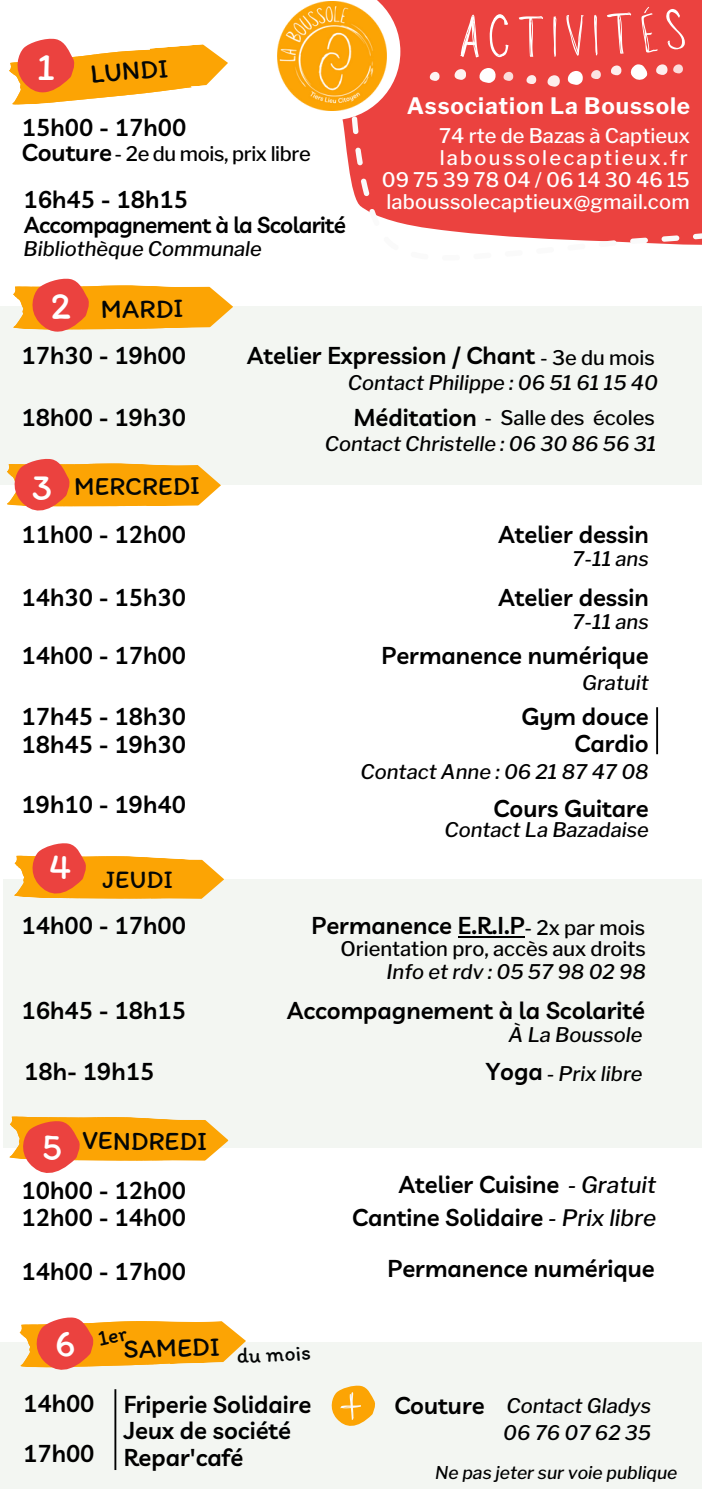
<style>
.page{position:relative;width:702px;height:1489px;background:#fff}
.page>*{position:absolute;margin:0;border:0;box-sizing:border-box;transform-origin:0 0}
.t1{font:700 50.5px "Louisville";color:#fff}
.t2{font:38.75px "Itim";color:#fff}
.t3{font:38.25px "Itim";color:#fff}
.t4{font:27px "Itim";color:#040606}
.t5{font:26.75px "Itim";letter-spacing:-.005em;color:#040606}
.t6{font:26.25px "Itim";letter-spacing:-.005em;color:#040606}
.t7{font:25.75px "Itim";letter-spacing:-.005em;color:#040606}
.t8{font:600 23.75px/26.2px "Livvic";color:#000}
.t9{font:600 22.5px "Livvic";letter-spacing:-.03em;color:#000}
.t10{font:700 22.5px "Libre Franklin";letter-spacing:.04em;color:#fff}
.t11{font:22px "Itim";color:#040606}
.t12{font:italic 500 20px/26.8px "Libre Franklin";color:#000}
.t13{font:500 20px/21.8px "Libre Franklin";letter-spacing:.01em;color:#fff;text-align:right}
.t14{font:500 20px "Libre Franklin";color:#000}
.t15{font:500 20px "Libre Franklin";letter-spacing:-.02em;color:#000}
.t16{font:italic 500 17.5px "Libre Franklin";color:#000}
.s1{font-size:38.5px;color:#fff}
.s2{font-size:37.5px;color:#fff}
.s3{font-family:"Livvic";font-weight:600;font-style:normal;font-size:23.75px}
.s4{font-family:"Libre Franklin";font-weight:500;font-style:italic;font-size:22.5px}
</style>
<div class="page">
<div style="left:0;top:306px;width:701px;height:179px;background:#f3f6f2"></div>
<div style="left:349px;top:0;width:352px;height:245px;background:#eb423f"></div>
<svg style="left:320px;top:0;width:101px;height:120px"></svg>
<svg style="left:9px;top:38px;width:219px;height:67px"></svg>
<svg style="left:13px;top:278px;width:220px;height:54px"></svg>
<div style="left:3px;top:879px;width:698px;height:268px;background:#f3f6f2"></div>
<svg style="left:7px;top:458px;width:214px;height:53px"></svg>
<div style="left:0;top:1342px;width:701px;height:147px;background:#f3f6f2"></div>
<svg style="left:8px;top:1116px;width:220px;height:57px"></svg>
<img style="left:277px;top:2px;width:109px;height:109px">
<hr style="left:114px;top:1389px;width:2px;height:81px;background:#000">
<svg style="left:14px;top:843px;width:210px;height:56px"></svg>
<hr style="left:457px;top:936px;width:67px;height:2px;background:#000">
<hr style="left:655px;top:707px;width:2px;height:47px;background:#000">
<svg style="left:630px;top:64px;width:17px;height:17px"></svg>
<svg style="left:479px;top:68px;width:16px;height:15px"></svg>
<svg style="left:567px;top:71px;width:15px;height:14px"></svg>
<svg style="left:454px;top:69px;width:12px;height:11px"></svg>
<svg style="left:547px;top:75px;width:12px;height:12px"></svg>
<svg style="left:503px;top:72px;width:10px;height:9px"></svg>
<svg style="left:590px;top:70px;width:10px;height:9px"></svg>
<svg style="left:655px;top:64px;width:27px;height:11px"></svg>
<svg style="left:429px;top:72px;width:10px;height:9px"></svg>
<svg style="left:526px;top:75px;width:10px;height:9px"></svg>
<svg style="left:610px;top:65px;width:11px;height:10px"></svg>
<svg style="left:460px;top:14px;width:20px;height:44px"></svg>
<svg style="left:489px;top:13px;width:19px;height:44px"></svg>
<svg style="left:552px;top:16px;width:5px;height:41px"></svg>
<svg style="left:566px;top:14px;width:18px;height:42px"></svg>
<svg style="left:593px;top:14px;width:5px;height:41px"></svg>
<svg style="left:606px;top:12px;width:27px;height:42px"></svg>
<svg style="left:640px;top:6px;width:17px;height:47px"></svg>
<svg style="left:663px;top:7px;width:22px;height:43px"></svg>
<svg style="left:19px;top:1317px;width:227px;height:53px"></svg>
<svg style="left:331px;top:1385px;width:44px;height:41px"></svg>
<h2 class="t2" style="left:37px;top:43px;width:19px">1</h2>
<p class="t4" style="left:89px;top:57px;width:79px;rotate:-4deg">LUNDI</p>
<p class="t8" style="left:22px;top:114px;width:166px">15h00 - 17h00</p>
<p class="t8" style="left:22px;top:139px;width:92px">Couture</p>
<p class="t15" style="left:115px;top:142px;width:198px">- 2e du mois, prix libre</p>
<p class="t8" style="left:24px;top:186px;width:166px">16h45 - 18h15</p>
<p class="t9" style="left:24px;top:210px;width:323px">Accompagnement à la Scolarité</p>
<p class="t12" style="left:24px;top:235px;width:240px">Bibliothèque Communale</p>
<p class="t4" style="left:50px;top:294px;width:134px;rotate:-1deg"><span class="s1">2</span> MARDI</p>
<h1 class="t1" style="left:516px;top:10px;width:31px">T</h1>
<p class="t10" style="left:406px;top:92px;width:285px">Association La Boussole</p>
<p class="t13" style="left:381px;top:125px;width:309px">74 rte de Bazas à Captieux laboussolecaptieux.fr<br>0975397804/0614304615 laboussolecaptieux@gmail.com</p>
<p class="t8" style="left:22px;top:342px;width:166px">17h30 - 19h00</p>
<p class="t8" style="left:247px;top:342px;width:289px">Atelier Expression / Chant</p>
<p class="t12" style="left:348px;top:369px;width:311px">Contact Philippe : 06 51 61 15 40</p>
<p class="t14" style="left:540px;top:346px;width:116px">- 3e du mois</p>
<p class="t8" style="left:22px;top:403px;width:166px">18h00 - 19h30</p>
<p class="t8" style="left:353px;top:403px;width:125px">Méditation</p>
<p class="t12" style="left:325px;top:430px;width:333px">Contact Christelle : 06 30 86 56 31</p>
<p class="t14" style="left:484px;top:406px;width:172px">- Salle des écoles</p>
<p class="t6" style="left:32px;top:470px;width:170px"><span class="s2">3</span> MERCREDI</p>
<p class="t8" style="left:22px;top:521px;width:166px">11h00 - 12h00</p>
<p class="t8" style="left:498px;top:521px;width:152px">Atelier dessin</p>
<p class="t12" style="left:572px;top:546px;width:78px">7-11 ans</p>
<p class="t8" style="left:22px;top:584px;width:166px">14h30 - 15h30</p>
<p class="t8" style="left:498px;top:584px;width:152px">Atelier dessin</p>
<p class="t12" style="left:572px;top:609px;width:78px">7-11 ans</p>
<p class="t8" style="left:22px;top:641px;width:166px">14h00 - 17h00</p>
<p class="t8" style="left:381px;top:641px;width:268px">Permanence numérique</p>
<p class="t12" style="left:582px;top:669px;width:68px">Gratuit</p>
<p class="t8" style="left:22px;top:703px;width:166px;line-height:27.2px">17h45 - 18h30<br>18h45 - 19h30</p>
<p class="t8" style="left:521px;top:703px;width:129px">Gym douce</p>
<p class="t8" style="left:574px;top:730px;width:76px">Cardio</p>
<p class="t12" style="left:360px;top:758px;width:289px">Contact Anne : 06 21 87 47 08</p>
<p class="t8" style="left:22px;top:791px;width:166px">19h10 - 19h40</p>
<p class="t8" style="left:493px;top:794px;width:157px">Cours Guitare</p>
<p class="t12" style="left:444px;top:816px;width:206px">Contact La Bazadaise</p>
<p class="t7" style="left:49px;top:863px;width:125px"><sup>4</sup> JEUDI</p>
<p class="t8" style="left:22px;top:912px;width:166px">14h00 - 17h00</p>
<p class="t8" style="left:311px;top:912px;width:214px">Permanence E.R.I.P</p>
<p class="t14" style="left:340px;top:937px;width:307px">Orientation pro, accès aux droits</p>
<p class="t12" style="left:386px;top:958px;width:261px">Info et rdv : 05 57 98 02 98</p>
<p class="t14" style="left:524px;top:915px;width:122px">- 2x par mois</p>
<p class="t8" style="left:22px;top:997px;width:166px">16h45 - 18h15</p>
<p class="t8" style="left:287px;top:997px;width:359px">Accompagnement à la Scolarité</p>
<p class="t12" style="left:508px;top:1022px;width:135px">À La Boussole</p>
<p class="t8" style="left:24px;top:1058px;width:131px">18h- 19h15</p>
<p class="t12" style="left:486px;top:1060px;width:158px"><span class="s3">Yoga</span> - Prix libre</p>
<h3 class="t3" style="left:42px;top:1124px;width:22px">5</h3>
<p class="t5" style="left:82px;top:1124px;width:127px">VENDREDI</p>
<p class="t8" style="left:22px;top:1177px;width:166px">10h00 - 12h00</p>
<p class="t8" style="left:22px;top:1204px;width:166px">12h00 - 14h00</p>
<p class="t8" style="left:22px;top:1258px;width:166px">14h00 - 17h00</p>
<p class="t4" style="left:55px;top:1335px;width:166px;rotate:-2deg"><span class="s1">6</span> SAMEDI</p>
<p class="t11" style="left:236px;top:1343px;width:76px;rotate:-3deg">du mois</p>
<p class="t8" style="left:23px;top:1377px;width:73px;line-height:50.8px">14h00<br>17h00</p>
<p class="t8" style="left:124px;top:1391px;width:189px">Friperie Solidaire<br>Jeux de société<br>Repar'café</p>
<p class="t8" style="left:398px;top:1171px;width:259px">Atelier Cuisine <span class="s4">- Gratuit</span></p>
<p class="t8" style="left:352px;top:1192px;width:305px;line-height:50.5px;text-align:right">Cantine Solidaire <span class="s4">- Prix libre<br></span>Permanence numérique</p>
<p class="t8" style="left:394px;top:1392px;width:92px">Couture</p>
<p class="t12" style="left:503px;top:1392px;width:149px">Contact Gladys<br>06 76 07 62 35</p>
<p class="t16" style="left:435px;top:1462px;width:244px">Ne pas jeter sur voie publique</p>
</div>
